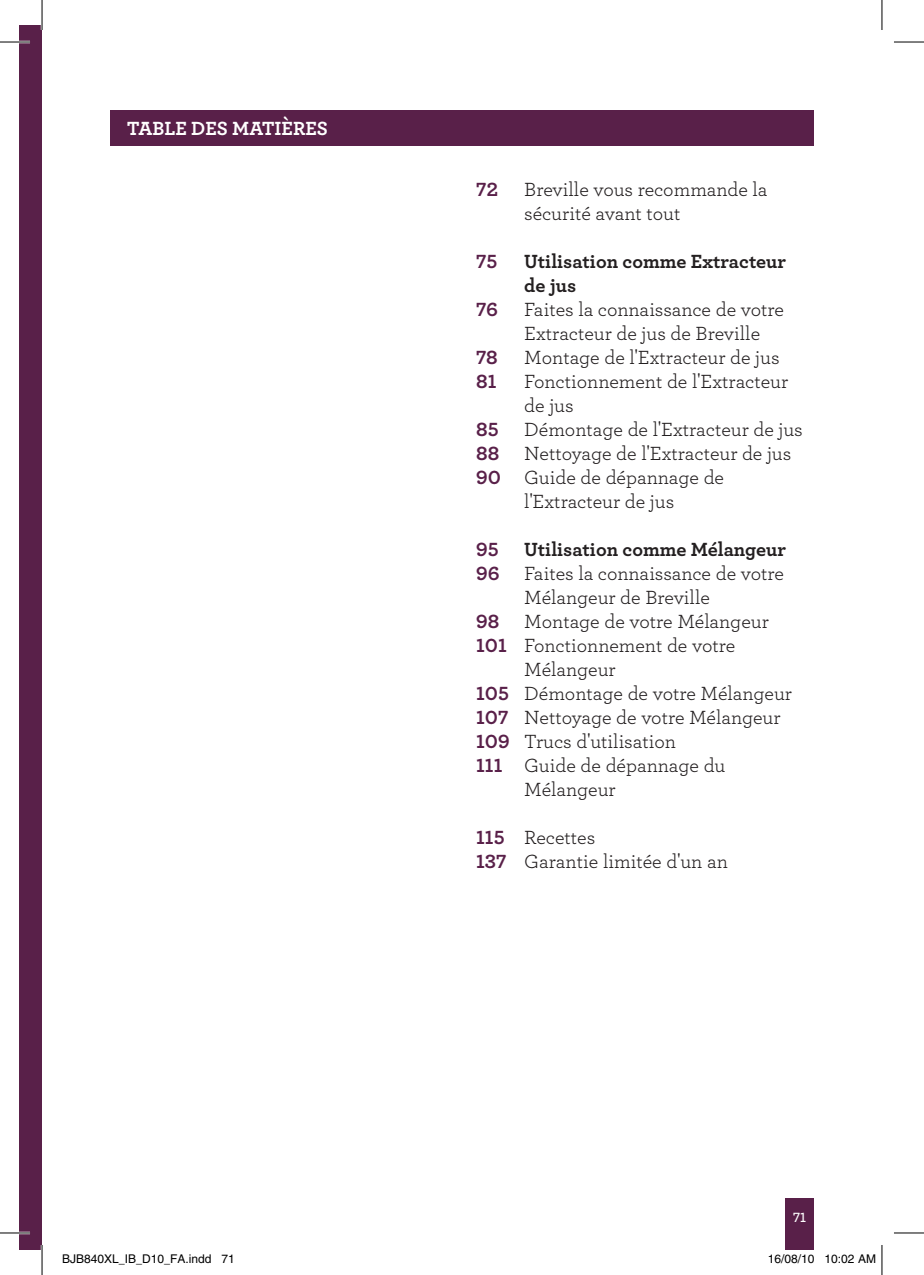
<style>
.page{position:relative;width:924px;height:1275px;background:#fff}
.page>*{position:absolute;margin:0;border:0;box-sizing:border-box;transform-origin:0 0}
.t1{font:20px/24px "Archer Book LF";color:#231f20}
.t2{font:700 20px/24px "Archer";color:#231f20}
.t3{font:20px "Archer Bold LF";color:#fff}
.t4{font:20px "Archer Bold LF";letter-spacing:-.005em;color:#592049}
.t5{font:14px "Archer Semibold LF";color:#fff}
.t6{font:12px "Helvetica";color:#000}
.s1{font-family:"Archer Bold LF";color:#592049}
</style>
<div class="page">
<div style="left:19px;top:25px;width:23px;height:1225px;background:#592049"></div>
<div style="left:785px;top:1199px;width:28px;height:51px;background:#592049"></div>
<div style="left:110px;top:110px;width:703px;height:36px;background:#592049"></div>
<hr style="left:0;top:41px;width:30px;height:2px;background:#fff">
<hr style="left:0;top:1231px;width:30px;height:3px;background:#fff">
<hr style="left:41px;top:0;width:2px;height:30px;background:#fff">
<hr style="left:41px;top:1245px;width:2px;height:30px;background:#fff">
<hr style="left:0;top:42px;width:30px;height:1px;background:#000">
<hr style="left:893px;top:42px;width:30px;height:1px;background:#000">
<hr style="left:0;top:1232px;width:30px;height:1px;background:#000">
<hr style="left:893px;top:1232px;width:30px;height:1px;background:#000">
<hr style="left:42px;top:0;width:1px;height:30px;background:#000">
<hr style="left:42px;top:1245px;width:1px;height:30px;background:#000">
<hr style="left:881px;top:0;width:1px;height:30px;background:#000">
<hr style="left:881px;top:1245px;width:1px;height:30px;background:#000">
<div style="left:807px;top:1254px;width:7px;height:9px;border:1px solid #fff;border-radius:50%"></div>
<svg style="left:807px;top:1254px;width:6px;height:9px"></svg>
<p class="t3" style="left:127px;top:115px;width:202px">TABLE DES MATIÈRES</p>
<p class="t4" style="left:476px;top:177px;width:23px">72</p>
<p class="t1" style="left:524px;top:177px;width:244px">Breville vous recommande la sécurité avant tout</p>
<p class="t4" style="left:476px;top:249px;width:22px">75</p>
<p class="t2" style="left:524px;top:249px;width:263px">Utilisation comme Extracteur de jus</p>
<p class="t4" style="left:476px;top:297px;width:23px">76</p>
<p class="t1" style="left:524px;top:297px;width:261px">Faites la connaissance de votre<br>Extracteur de jus de Breville</p>
<p class="t4" style="left:476px;top:345px;width:23px">78</p>
<p class="t1" style="left:524px;top:345px;width:257px">Montage de l'Extracteur de jus</p>
<p class="t4" style="left:476px;top:369px;width:22px">81</p>
<p class="t1" style="left:524px;top:369px;width:265px">Fonctionnement de l'Extracteur de jus</p>
<p class="t4" style="left:476px;top:417px;width:24px">85</p>
<p class="t1" style="left:524px;top:417px;width:280px">Démontage de l'Extracteur de jus</p>
<p class="t1" style="left:476px;top:441px;width:316px"><span class="s1">88</span> Nettoyage de l'Extracteur de jus</p>
<p class="t1" style="left:476px;top:465px;width:249px"><span class="s1">90</span> Guide de dépannage de</p>
<p class="t1" style="left:524px;top:489px;width:151px">l'Extracteur de jus</p>
<p class="t4" style="left:476px;top:537px;width:24px">95</p>
<p class="t2" style="left:524px;top:537px;width:263px">Utilisation comme Mélangeur</p>
<p class="t1" style="left:476px;top:561px;width:309px"><span class="s1">96</span> Faites la connaissance de votre</p>
<p class="t1" style="left:524px;top:585px;width:187px">Mélangeur de Breville</p>
<p class="t1" style="left:476px;top:609px;width:294px"><span class="s1">98</span> Montage de votre Mélangeur</p>
<p class="t1" style="left:476px;top:633px;width:260px"><span class="s1">101</span> Fonctionnement de votre</p>
<p class="t1" style="left:524px;top:657px;width:93px">Mélangeur</p>
<p class="t1" style="left:476px;top:681px;width:317px"><span class="s1">105</span> Démontage de votre Mélangeur</p>
<p class="t1" style="left:476px;top:705px;width:306px"><span class="s1">107</span> Nettoyage de votre Mélangeur</p>
<p class="t1" style="left:476px;top:729px;width:201px"><span class="s1">109</span> Trucs d'utilisation</p>
<p class="t1" style="left:476px;top:753px;width:251px"><span class="s1">111</span> Guide de dépannage du</p>
<p class="t1" style="left:524px;top:777px;width:93px">Mélangeur</p>
<p class="t1" style="left:476px;top:825px;width:253px"><span class="s1">115</span> Recettes<br><span class="s1">137</span> Garantie limitée d'un an</p>
<p class="t5" style="left:792px;top:1208px;width:15px">71</p>
<p class="t6" style="left:62px;top:1251px;width:174px">BJB840XL_IB_D10_FA.indd 71</p>
<p class="t6" style="left:767px;top:1251px;width:110px">16/08/10 10:02 AM</p>
</div>
